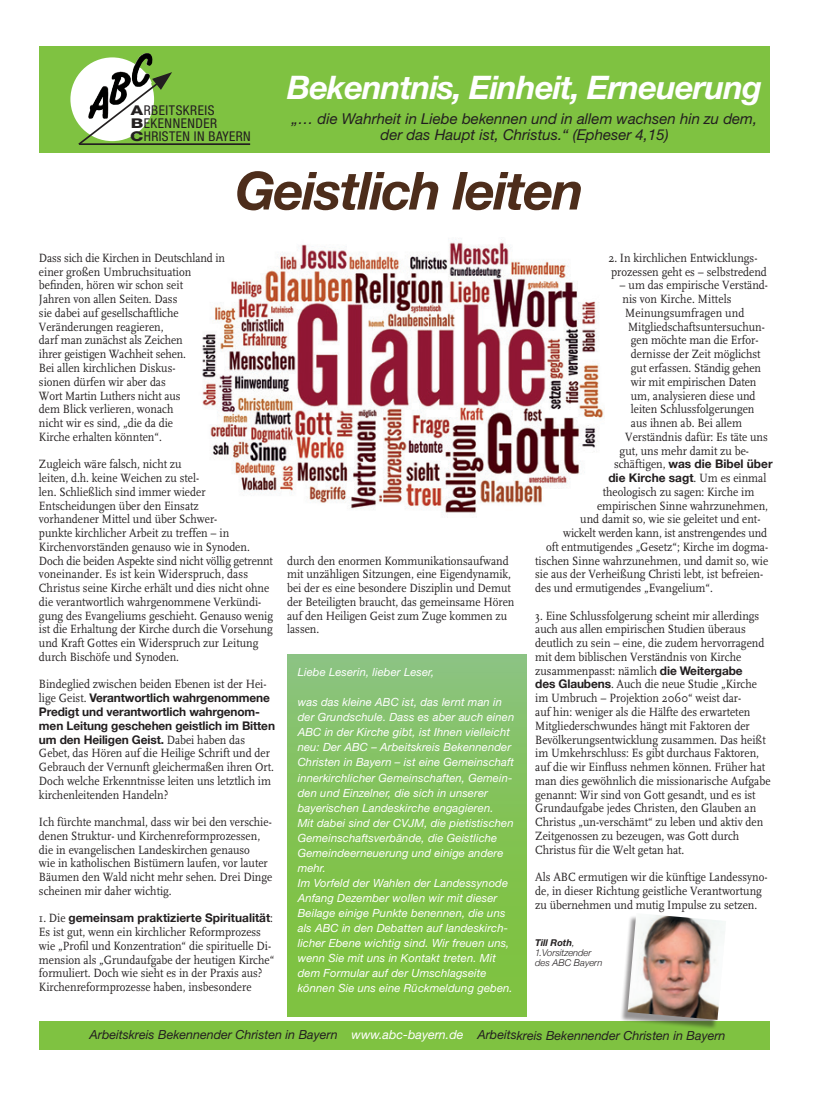
<style>
.page{position:relative;width:833px;height:1117px;background:#fff}
.page>*{position:absolute;margin:0;border:0;box-sizing:border-box;transform-origin:0 0}
.t1{font:italic 700 52.5px "Helvetica Neue";letter-spacing:-.03em;color:#4d2d1b}
.t2{font:italic 700 32.5px "Helvetica Neue";letter-spacing:-.03em;color:#fff}
.t3{font:italic 15px/16.2px "Helvetica Neue";color:#231f20;text-align:center}
.t4{font:condensed 13.5px/13.1px "Helvetica Neue";letter-spacing:.04em;color:#231f20}
.t5{font:12.5px/13.8px "FF Scala";color:#231f20;scale:.9 1}
.t6{font:italic 12.5px "Helvetica Neue";color:#231f20}
.t7{font:condensed 12px/11.6px "Helvetica Neue";letter-spacing:.04em;color:#231f20}
.t8{font:700 11.88px/13.8px "Helvetica Neue";letter-spacing:-.01em;color:#231f20;text-align:center}
.t9{font:italic 11.25px/15px "Helvetica Neue";letter-spacing:.01em;color:#fff}
.t10{font:italic 300 9.38px/10px "Helvetica Neue";color:#231f20}
.s1{font-family:"Myriad Pro";font-stretch:normal}
.s2{font-weight:800;font-stretch:normal}
.s3{font-family:"FF Scala";font-weight:400;font-size:12.5px}
.s4{font-family:"Helvetica Neue";font-weight:700;font-size:11.88px}
.s5{font-weight:700}
.s6{color:#fff}
</style>
<div class="page">
<img style="left:202px;top:239px;width:402px;height:274px">
<div style="left:287px;top:654px;width:239px;height:362px;background:linear-gradient(to bottom,#8ac37a,#7cc236)"></div>
<div style="left:39px;top:47px;width:730px;height:106px;background:#7fc241"></div>
<div style="left:39px;top:1021px;width:730px;height:28px;background:#7fc241"></div>
<svg style="left:70px;top:57px;width:84px;height:84px"></svg>
<img style="left:137px;top:53px;width:13px;height:7px">
<hr style="left:79px;top:143px;width:171px;height:2px;background:#231f20">
<svg style="left:76px;top:60px;width:96px;height:85px"></svg>
<div style="left:620px;top:915px;width:105px;height:114px;background:#231f20;opacity:.48"></div>
<img style="left:627px;top:915px;width:98px;height:104px">
<p class="t7" style="left:132px;top:101px;width:110px"><span class="s1">A</span>RBEITSKREIS<br><span class="s1">B</span>EKENNENDER<br><span class="s1">C</span> HRISTEN IN BAYERN</p>
<p class="t4" style="left:130px;top:103px;width:122px"><span class="s2">A</span>RBEITSKREIS<br><span class="s2">B</span>EKENNENDER<br><span class="s2">C</span>HRISTEN IN BAYERN</p>
<h2 class="t2" style="left:287px;top:67px;width:476px">Bekenntnis, Einheit, Erneuerung</h2>
<p class="t3" style="left:292px;top:110px;width:467px">„… die Wahrheit in Liebe bekennen und in allem wachsen hin zu dem, der das Haupt ist, Christus.“ (Epheser 4,15)</p>
<h1 class="t1" style="left:235px;top:158px;width:350px">Geistlich leiten</h1>
<p class="t5" style="left:39px;top:251px;width:208px">Dass sich die Kirchen in Deutschland in einer großen Umbruchsituation befinden, hören wir schon seit<br>Jahren von allen Seiten. Dass<br>sie dabei auf gesellschaftliche<br>Veränderungen reagieren,<br>darf man zunächst als Zeichen<br>ihrer geistigen Wachheit sehen.<br>Bei allen kirchlichen Diskus-<br>sionen dürfen wir aber das<br>Wort Martin Luthers nicht aus<br>dem Blick verlieren, wonach<br>nicht wir es sind, „die da die<br>Kirche erhalten könnten“.</p>
<p class="t5" style="left:39px;top:457px;width:262px">Zugleich wäre falsch, nicht zu<br>leiten, d.h. keine Weichen zu stel-<br>len. Schließlich sind immer wieder Entscheidungen über den Einsatz<br>vorhandener Mittel und über Schwer-<br>punkte kirchlicher Arbeit zu treffen – in Kirchenvorständen genauso wie in Synoden.<br>Doch die beiden Aspekte sind nicht völlig getrennt voneinander. Es ist kein Widerspruch, dass Christus seine Kirche erhält und dies nicht ohne die verantwortlich wahrgenommene Verkündi&shy;gung des Evangeliums geschieht. Genauso wenig ist die Erhaltung der Kirche durch die Vorsehung und Kraft Gottes ein Widerspruch zur Leitung durch Bischöfe und Synoden.</p>
<p class="t5" style="left:39px;top:677px;width:254px">Bindeglied zwischen beiden Ebenen ist der Hei-</p>
<p class="t8" style="left:39px;top:690px;width:237px;text-align:left"><span class="s3">lige Geist.</span> Verantwortlich wahrgenommene Predigt und verantwortlich wahrgenom&shy;men Leitung geschehen geistlich im Bitten um den Heiligen Geist. <span class="s3">Dabei haben das</span></p>
<p class="t5" style="left:39px;top:746px;width:263px">Gebet, das Hören auf die Heilige Schrift und der Gebrauch der Vernunft gleichermaßen ihren Ort.<br>Doch welche Erkenntnisse leiten uns letztlich im kirchenleitenden Handeln?</p>
<p class="t5" style="left:39px;top:815px;width:261px">Ich fürchte manchmal, dass wir bei den verschie&shy;denen Struktur- und Kirchenreformprozessen, die in evangelischen Landeskirchen genauso<br>wie in katholischen Bistümern laufen, vor lauter Bäumen den Wald nicht mehr sehen. Drei Dinge scheinen mir daher wichtig.</p>
<p class="t8" style="left:39px;top:910px;width:236px"><span class="s3">1. Die</span> gemeinsam praktizierte Spiritualität<span class="s3">:</span></p>
<p class="t5" style="left:39px;top:925px;width:263px">Es ist gut, wenn ein kirchlicher Reformprozess wie „Profil und Konzentration“ die spirituelle Di&shy;mension als „Grundaufgabe der heutigen Kirche“ formuliert. Doch wie sieht es in der Praxis aus?<br>Kirchenreformprozesse haben, insbesondere</p>
<p class="t5" style="left:287px;top:553px;width:254px">durch den enormen Kommunikationsaufwand mit unzähligen Sitzungen, eine Eigendynamik, bei der es eine besondere Disziplin und Demut der Beteiligten braucht, das gemeinsame Hören auf den Heiligen Geist zum Zuge kommen zu lassen.</p>
<p class="t9" style="left:298px;top:664px;width:138px">Liebe Leserin, lieber Leser,</p>
<p class="t9" style="left:298px;top:694px;width:218px">was das kleine ABC ist, das lernt man in der Grundschule. Dass es aber auch einen ABC in der Kirche gibt, ist Ihnen vielleicht neu: Der ABC – Arbeitskreis Bekennender Christen in Bayern – ist eine Gemeinschaft innerkirchlicher Gemeinschaften, Gemein&shy;den und Einzelner, die sich in unserer bayerischen Landeskirche engagieren.<br>Mit dabei sind der CVJM, die pietistischen Gemeinschaftsverbände, die Geistliche Gemeindeerneuerung und einige andere mehr.<br>Im Vorfeld der Wahlen der Landessynode Anfang Dezember wollen wir mit dieser Beilage einige Punkte benennen, die uns als ABC in den Debatten auf landeskirch&shy;licher Ebene wichtig sind. Wir freuen uns, wenn Sie mit uns in Kontakt treten. Mit dem Formular auf der Umschlagseite können Sie uns eine Rückmeldung geben.</p>
<p class="t5" style="left:608px;top:251px;width:178px">2. In kirchlichen Entwicklungs&shy;prozessen geht es – selbstredend</p>
<p class="t5" style="left:619px;top:279px;width:166px">– um das empirische Verständ-</p>
<p class="t5" style="left:622px;top:292px;width:123px">nis von Kirche. Mittels</p>
<p class="t5" style="left:625px;top:306px;width:134px">Meinungsumfragen und</p>
<p class="t5" style="left:628px;top:320px;width:153px">Mitgliedschaftsuntersuchun-</p>
<p class="t5" style="left:631px;top:334px;width:143px">gen möchte man die Erfor-</p>
<p class="t5" style="left:631px;top:347px;width:146px">dernisse der Zeit möglichst</p>
<p class="t5" style="left:631px;top:361px;width:146px">gut erfassen. Ständig gehen</p>
<p class="t5" style="left:631px;top:375px;width:141px">wir mit empirischen Daten</p>
<p class="t5" style="left:631px;top:389px;width:140px">um, analysieren diese und</p>
<p class="t5" style="left:631px;top:402px;width:139px">leiten Schlussfolgerungen</p>
<p class="t5" style="left:631px;top:416px;width:125px">aus ihnen ab. Bei allem</p>
<p class="t5" style="left:625px;top:430px;width:160px">Verständnis dafür: Es täte uns</p>
<p class="t5" style="left:619px;top:444px;width:145px">gut, uns mehr damit zu be-</p>
<p class="t8" style="left:608px;top:457px;width:166px"><span class="s3">schäftigen,</span> was die Bibel über die Kirche sagt<span class="s3">. Um es einmal</span></p>
<p class="t5" style="left:603px;top:485px;width:170px">theologisch zu sagen: Kirche im</p>
<p class="t5" style="left:597px;top:499px;width:191px">empirischen Sinne wahrzunehmen,</p>
<p class="t5" style="left:580px;top:512px;width:202px">und damit so, wie sie geleitet und ent-</p>
<p class="t5" style="left:563px;top:526px;width:228px">wickelt werden kann, ist anstrengendes und</p>
<p class="t5" style="left:546px;top:540px;width:248px">oft entmutigendes „Gesetz“; Kirche im dogma-</p>
<p class="t5" style="left:535px;top:554px;width:260px">tischen Sinne wahrzunehmen, und damit so, wie</p>
<p class="t5" style="left:535px;top:567px;width:255px">sie aus der Verheißung Christi lebt, ist befreien-</p>
<p class="t5" style="left:535px;top:581px;width:199px">des und ermutigendes „Evangelium“.</p>
<p class="t5" style="left:535px;top:609px;width:263px">3. Eine Schlussfolgerung scheint mir allerdings auch aus allen empirischen Studien überaus deutlich zu sein – eine, die zudem hervorragend mit dem biblischen Verständnis von Kirche zusammenpasst: nämlich <span class="s4">die Weitergabe<br>des Glaubens</span>. Auch die neue Studie „Kirche im Umbruch – Projektion 2060“ weist dar-<br>auf hin: weniger als die Hälfte des erwarteten Mitgliederschwundes hängt mit Faktoren der Bevölkerungsentwicklung zusammen. Das heißt im Umkehrschluss: Es gibt durchaus Faktoren, auf die wir Einfluss nehmen können. Früher hat man dies gewöhnlich die missionarische Aufgabe genannt: Wir sind von Gott gesandt, und es ist Grundaufgabe jedes Christen, den Glauben an Christus „un-verschämt“ zu leben und aktiv den Zeitgenossen zu bezeugen, was Gott durch Christus für die Welt getan hat.</p>
<p class="t5" style="left:535px;top:870px;width:259px">Als ABC ermutigen wir die künftige Landessyno&shy;de, in dieser Richtung geistliche Verantwortung zu übernehmen und mutig Impulse zu setzen.</p>
<p class="t10" style="left:535px;top:937px;width:69px"><span class="s5">Till Roth</span>,<br>1.Vorsitzender des ABC Bayern</p>
<p class="t6" style="left:90px;top:1027px;width:637px">Arbeitskreis Bekennender Christen in Bayern <span class="s6">www.abc-bayern.de</span> Arbeitskreis Bekennender Christen in Bayern</p>
</div>
